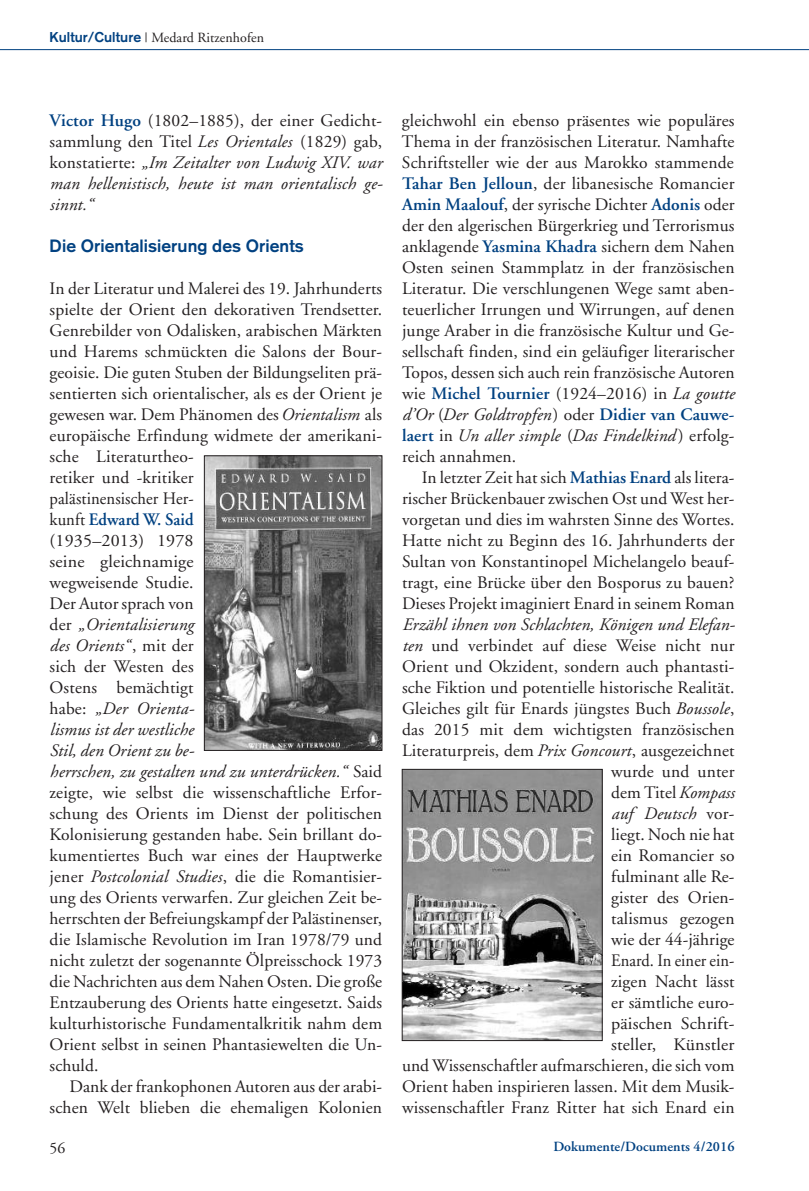
<style>
.page{position:relative;width:809px;height:1191px;background:#fff}
.page>*{position:absolute;margin:0;border:0;box-sizing:border-box;transform-origin:0 0}
.t1{font:17.5px/21px "Adobe Garamond";letter-spacing:.01em;color:#231f20;text-align:right}
.t2{font:italic 17.5px/21px "Adobe Garamond";letter-spacing:.01em;color:#231f20;text-align:justify}
.t3{font:700 17.5px "Akzidenz Grotesk";letter-spacing:.005em;color:#014181}
.t4{font:15.75px "Adobe Garamond";color:#231f20}
.t5{font:14px "Adobe Garamond";letter-spacing:.005em;color:#231f20}
.t6{font:600 14px "Adobe Garamond";letter-spacing:.005em;color:#014181}
.s1{font-family:"Akzidenz Grotesk";font-weight:700;color:#014181}
.s2{font-weight:600;font-style:normal;color:#014181}
.s3{font-style:normal}
.s4{font-style:italic}
.s5{font-weight:600;color:#014181}
</style>
<div class="page">
<hr style="left:0;top:49px;width:809px;height:1px;background:#014181">
<img style="left:206px;top:457px;width:174px;height:291px">
<div style="left:204px;top:455px;width:178px;height:295px;border:1px solid #231f20"></div>
<img style="left:404px;top:771px;width:196px;height:267px">
<div style="left:402px;top:769px;width:200px;height:271px;border:1px solid #231f20"></div>
<p class="t5" style="left:50px;top:32px;width:216px"><span class="s1">Kultur/Culture</span> | Medard Ritzenhofen</p>
<p class="t2" style="left:50px;top:112px;width:335px"><span class="s2">Victor Hugo</span> <span class="s3">(1802–1885), der einer Gedicht&shy;sammlung den Titel</span> Les Orientales <span class="s3">(1829) gab, konstatierte:</span> „Im Zeitalter von Ludwig XIV. war man hellenistisch, heute ist man orientalisch ge&shy;sinnt.“</p>
<p class="t3" style="left:50px;top:240px;width:255px">Die Orientalisierung des Orients</p>
<p class="t1" style="left:50px;top:279px;width:334px;text-align:left">In der Literatur und Malerei des 19. Jahrhunderts spielte der Orient den dekorativen Trendsetter.<br>Genrebilder von Odalisken, arabischen Märkten und Harems schmückten die Salons der Bour&shy;geoisie. Die guten Stuben der Bildungseliten prä&shy;sentierten sich orientalischer, als es der Orient je gewesen war. Dem Phänomen des<span class="s4">Orientalism</span> als europäische Erfindung widmete der amerikani&shy;sche Literaturtheo-<br>retiker und -kritiker<br>palästinensischer Her-<br>kunft <span class="s5">Edward W. Said<br></span>(1935–2013) 1978<br>seine gleichnamige<br>wegweisende Studie.<br>Der Autor sprach von<br>der <span class="s4">„Orientalisierung<br>des Orients“</span>, mit der<br>sich der Westen des<br>Ostens bemächtigt<br>habe: <span class="s4">„Der Orienta-<br>lismus ist der westliche<br>Stil, den Orient zu be-<br>herrschen, zu gestalten und zu unterdrücken.“</span> Said zeigte, wie selbst die wissenschaftliche Erfor&shy;schung des Orients im Dienst der politischen Kolonisierung gestanden habe. Sein brillant do&shy;kumentiertes Buch war eines der Hauptwerke jener <span class="s4">Postcolonial Studies</span>, die die Romantisier&shy;ung des Orients verwarfen. Zur gleichen Zeit be&shy;herrschten der Befreiungskampf der Palästinenser, die Islamische Revolution im Iran 1978/79 und nicht zuletzt der sogenannte Ölpreisschock 1973 die Nachrichten aus dem Nahen Osten. Die große Entzauberung des Orients hatte eingesetzt. Saids kulturhistorische Fundamentalkritik nahm dem Orient selbst in seinen Phantasiewelten die Un&shy;schuld.</p>
<p class="t1" style="left:50px;top:1077px;width:334px">Dank der frankophonen Autoren aus der arabi&shy;schen Welt blieben die ehemaligen Kolonien</p>
<p class="t1" style="left:402px;top:111px;width:334px;text-align:justify">gleichwohl ein ebenso präsentes wie populäres Thema in der französischen Literatur. Namhafte Schriftsteller wie der aus Marokko stammende <span class="s5">Tahar Ben Jelloun</span>, der libanesische Romancier <span class="s5">Amin Maalouf</span>, der syrische Dichter <span class="s5">Adonis</span> oder der den algerischen Bürgerkrieg und Terrorismus anklagende <span class="s5">Yasmina Khadra</span> sichern dem Nahen Osten seinen Stammplatz in der französischen Literatur. Die verschlungenen Wege samt aben&shy;teuerlicher Irrungen und Wirrungen, auf denen junge Araber in die französische Kultur und Ge&shy;sellschaft finden, sind ein geläufiger literarischer Topos, dessen sich auch rein französische Autoren wie <span class="s5">Michel Tournier</span> (1924–2016) in <span class="s4">La goutte d’Or</span> (<span class="s4">Der Goldtropfen</span>) oder <span class="s5">Didier van Cauwe&shy;laert</span> in <span class="s4">Un aller simple</span> (<span class="s4">Das Findelkind</span> ) erfolg&shy;reich annahmen.</p>
<p class="t1" style="left:402px;top:468px;width:334px;text-align:justify;text-indent:20px">In letzter Zeit hat sich <span class="s5">Mathias Enard</span> als litera&shy;rischer Brückenbauer zwischen Ost und West her&shy;vorgetan und dies im wahrsten Sinne des Wortes.<br>Hatte nicht zu Beginn des 16. Jahrhunderts der Sultan von Konstantinopel Michelangelo beauf&shy;tragt, eine Brücke über den Bosporus zu bauen?<br>Dieses Projekt imaginiert Enard in seinem Roman</p>
<p class="t1" style="left:402px;top:615px;width:335px"><span class="s4">Erzähl ihnen von Schlachten, Königen und Elefan&shy;ten</span> und verbindet auf diese Weise nicht nur<br>Orient und Okzident, sondern auch phantasti&shy;sche Fiktion und potentielle historische Realität.<br>Gleiches gilt für Enards jüngstes Buch <span class="s4">Boussole</span>, das 2015 mit dem wichtigsten französischen<br>Literaturpreis, dem <span class="s4">Prix Goncourt</span>, ausgezeichnet wurde und unter<br>dem Titel<span class="s4">Kompass<br>auf Deutsch</span> vor-<br>liegt. Noch nie hat<br>ein Romancier so<br>fulminant alle Re-<br>gister des Orien-<br>talismus gezogen<br>wie der 44-jährige<br>Enard. In einer ein-<br>zigen Nacht lässt<br>er sämtliche euro-<br>päischen Schrift-<br>steller, Künstler<br>und Wissenschaftler aufmarschieren, die sich vom<br>Orient haben inspirieren lassen. Mit dem Musik&shy;wissenschaftler Franz Ritter hat sich Enard ein</p>
<p class="t4" style="left:50px;top:1141px;width:17px">56</p>
<p class="t6" style="left:553px;top:1141px;width:183px">Dokumente/Documents 4/2016</p>
</div>
